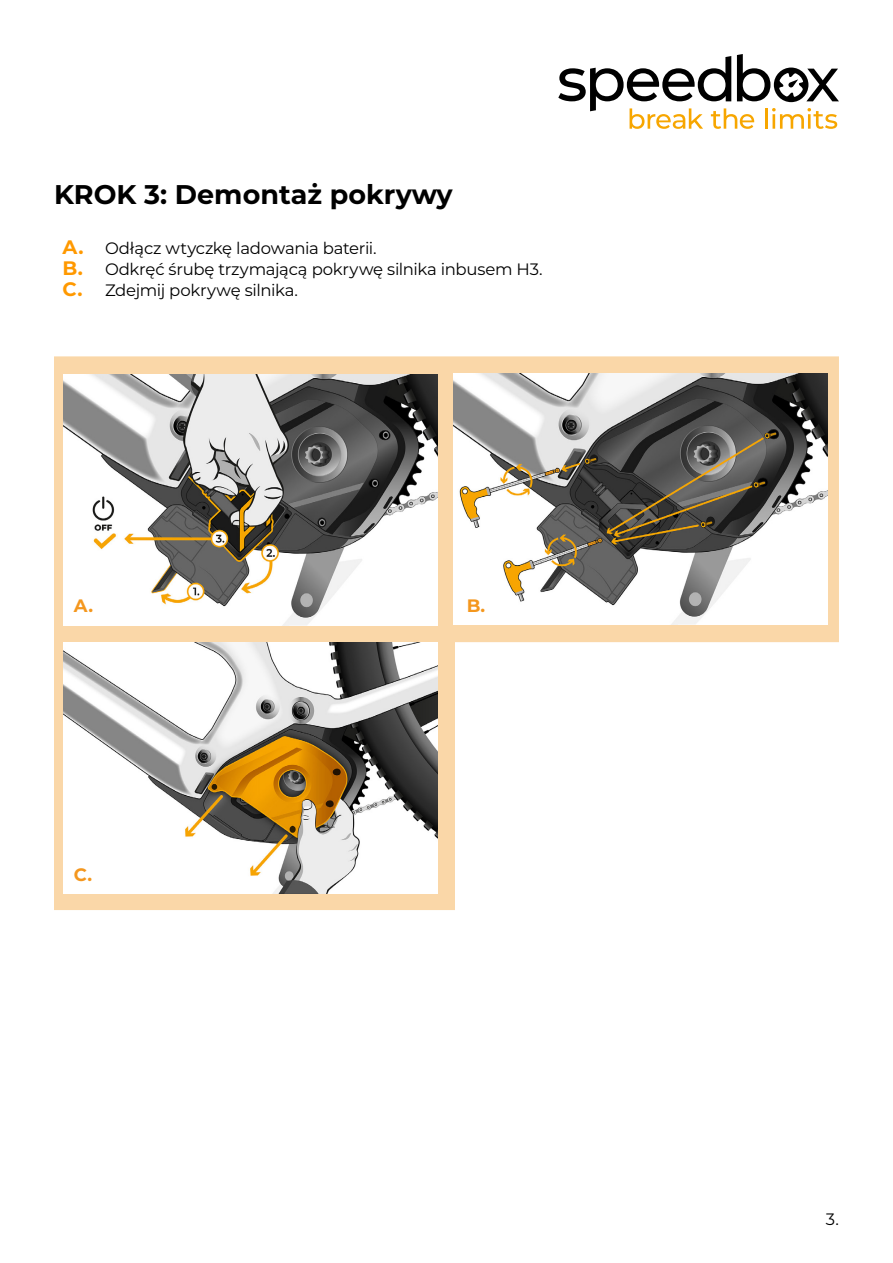
<style>
.page{position:relative;width:893px;height:1263px;background:#fff}
.page>*{position:absolute;margin:0;border:0;box-sizing:border-box;transform-origin:0 0}
.t1{font:700 27px "Montserrat";color:#000}
.t2{font:700 18px "Montserrat";color:#f4971e}
.t3{font:16.5px "Montserrat";letter-spacing:-.015em;color:#000}
.s1{font-weight:700;font-size:19.5px;color:#f90}
</style>
<div class="page">
<svg style="left:558px;top:54px;width:281px;height:75px"></svg>
<svg style="left:54px;top:356px;width:785px;height:554px"></svg>
<img style="left:64px;top:374px;width:374px;height:251px">
<img style="left:454px;top:374px;width:374px;height:251px">
<img style="left:64px;top:643px;width:374px;height:251px">
<div style="left:461px;top:591px;width:29px;height:27px;background:#fff;border-radius:4px"></div>
<p class="t1" style="left:54px;top:175px;width:400px">KROK 3: Demontaż pokrywy</p>
<p class="t3" style="left:63px;top:237px;width:316px"><span class="s1">A.</span> Odłącz wtyczkę ladowania baterii.</p>
<p class="t3" style="left:63px;top:258px;width:482px"><span class="s1">B.</span> Odkręć śrubę trzymającą pokrywę silnika inbusem H3.</p>
<p class="t3" style="left:63px;top:279px;width:237px"><span class="s1">C.</span> Zdejmij pokrywę silnika.</p>
<p class="t2" style="left:74px;top:592px;width:21px">A.</p>
<p class="t2" style="left:74px;top:862px;width:20px">C.</p>
<p class="t2" style="left:467px;top:592px;width:20px">B.</p>
<p class="t3" style="left:826px;top:1207px;width:15px">3.</p>
</div>
